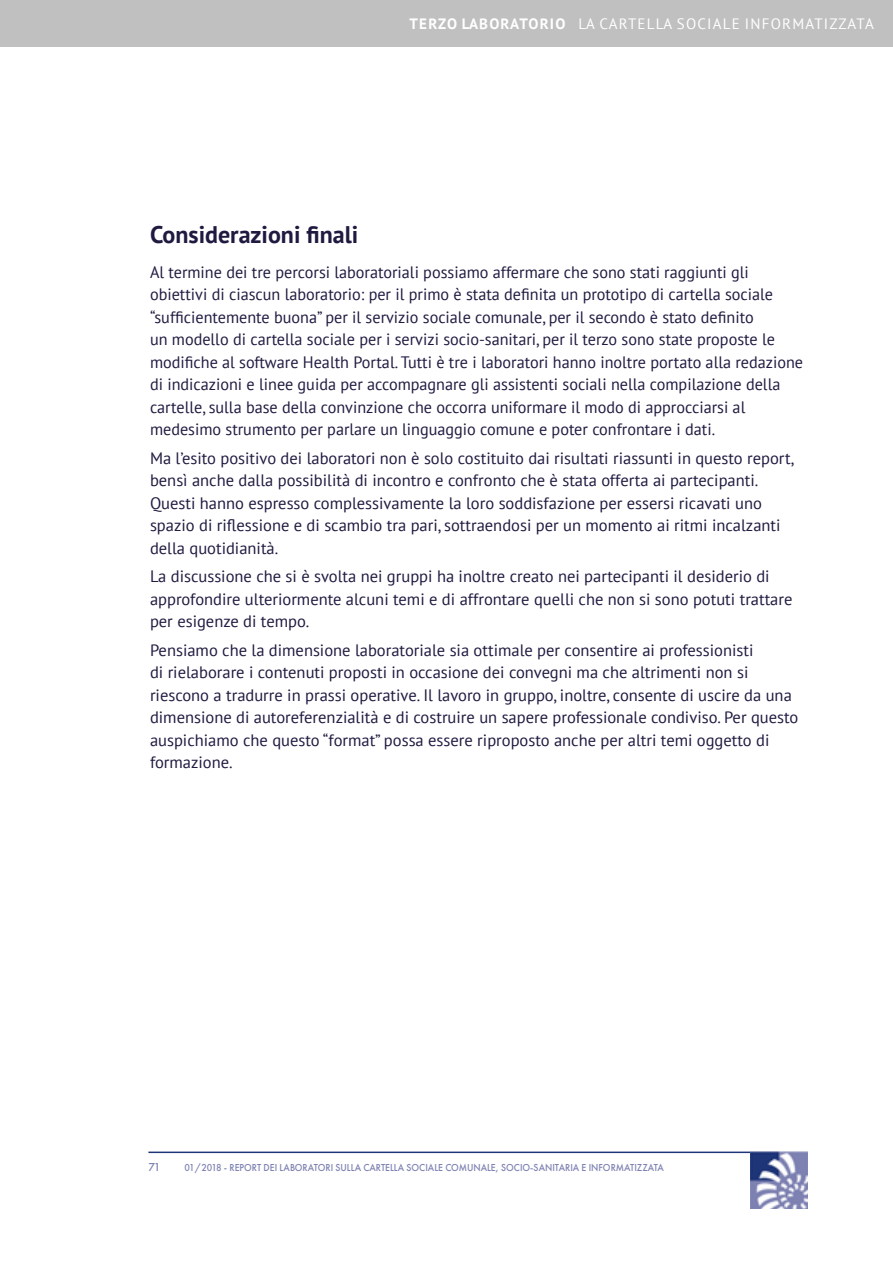
<style>
.page{position:relative;width:893px;height:1263px;background:#fff}
.page>*{position:absolute;margin:0;border:0;box-sizing:border-box;transform-origin:0 0}
.paragrafo_I{font:700 24px "PT Sans";color:#201940}
.Corpo{font:16.5px/22.5px "PT Sans";color:#201940}
.t1{font:15px "PT Sans";letter-spacing:.08em;color:#fff}
.t2{font:500 12px "Futura PT";color:#7e82b2}
.t3{font:500 10.5px "Futura PT";color:#7e82b2;scale:.93 1}
.s1{font-weight:700}
</style>
<div class="page">
<div style="left:0;top:0;width:893px;height:46px;background:#c0c0c0"></div>
<hr style="left:148px;top:1151px;width:659px;height:2px;background:#1e3578">
<img style="left:750px;top:1151px;width:57px;height:58px">
<p class="t1" style="left:410px;top:14px;width:466px"><span class="s1">TERZO LABORATORIO</span> LA CARTELLA SOCIALE INFORMATIZZATA</p>
<p class="paragrafo_I" style="left:150px;top:219px;width:210px">Considerazioni finali</p>
<p class="Corpo" style="left:150px;top:260px;width:655px">Al termine dei tre percorsi laboratoriali possiamo affermare che sono stati raggiunti gli obiettivi di ciascun laboratorio: per il primo è stata definita un prototipo di cartella sociale “sufficientemente buona” per il servizio sociale comunale, per il secondo è stato definito<br>un modello di cartella sociale per i servizi socio-sanitari, per il terzo sono state proposte le modifiche al software Health Portal. Tutti è tre i laboratori hanno inoltre portato alla redazione di indicazioni e linee guida per accompagnare gli assistenti sociali nella compilazione della cartelle, sulla base della convinzione che occorra uniformare il modo di approcciarsi al medesimo strumento per parlare un linguaggio comune e poter confrontare i dati.</p>
<p class="Corpo" style="left:150px;top:446px;width:646px">Ma l’esito positivo dei laboratori non è solo costituito dai risultati riassunti in questo report, bensì anche dalla possibilità di incontro e confronto che è stata offerta ai partecipanti.<br>Questi hanno espresso complessivamente la loro soddisfazione per essersi ricavati uno spazio di riflessione e di scambio tra pari, sottraendosi per un momento ai ritmi incalzanti della quotidianità.</p>
<p class="Corpo" style="left:150px;top:565px;width:644px">La discussione che si è svolta nei gruppi ha inoltre creato nei partecipanti il desiderio di approfondire ulteriormente alcuni temi e di affrontare quelli che non si sono potuti trattare per esigenze di tempo.</p>
<p class="Corpo" style="left:150px;top:638px;width:650px">Pensiamo che la dimensione laboratoriale sia ottimale per consentire ai professionisti<br>di rielaborare i contenuti proposti in occasione dei convegni ma che altrimenti non si riescono a tradurre in prassi operative. Il lavoro in gruppo, inoltre, consente di uscire da una dimensione di autoreferenzialità e di costruire un sapere professionale condiviso. Per questo auspichiamo che questo “format” possa essere riproposto anche per altri temi oggetto di formazione.</p>
<p class="t2" style="left:148px;top:1160px;width:14px">71</p>
<p class="t3" style="left:184px;top:1161px;width:517px">01/2018 - REPORT DEI LABORATORI SULLA CARTELLA SOCIALE COMUNALE, SOCIO-SANITARIA E INFORMATIZZATA</p>
</div>
